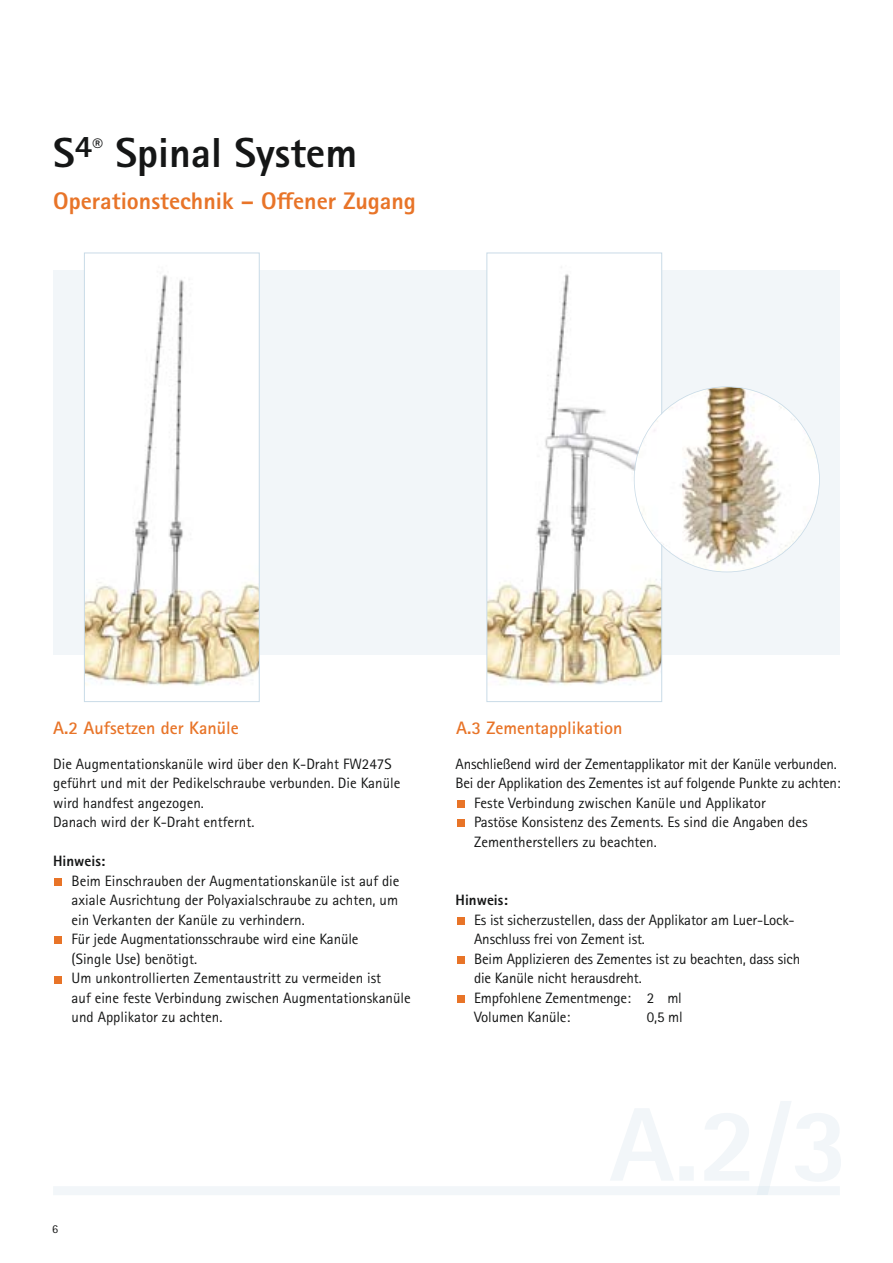
<style>
.page{position:relative;width:893px;height:1263px;background:#fff}
.page>*{position:absolute;margin:0;border:0;box-sizing:border-box;transform-origin:0 0}
.t1{font:800 42px "Rotis Sans Serif Pro";color:#151616}
.t2{font:800 24px "Rotis Sans Serif Pro";color:#e87428}
.t3{font:700 18px "Rotis Sans Serif Pro";color:#e87428}
.t4{font:15px/19.5px "Rotis Sans Serif Pro";color:#151616}
.t5{font:800 15px "Rotis Sans Serif Pro";color:#151616}
.t6{font:12px "Rotis Sans Serif Pro";color:#151616}
</style>
<div class="page">
<div style="left:53px;top:270px;width:787px;height:385px;background:#f2f6f9"></div>
<div style="left:53px;top:1186px;width:787px;height:9px;background:#f2f6f9"></div>
<div style="left:55px;top:878px;width:7px;height:7px;background:#e87428"></div>
<div style="left:55px;top:937px;width:7px;height:7px;background:#e87428"></div>
<div style="left:55px;top:976px;width:7px;height:7px;background:#e87428"></div>
<div style="left:457px;top:800px;width:7px;height:7px;background:#e87428"></div>
<div style="left:457px;top:820px;width:7px;height:7px;background:#e87428"></div>
<div style="left:457px;top:917px;width:7px;height:7px;background:#e87428"></div>
<div style="left:457px;top:956px;width:7px;height:7px;background:#e87428"></div>
<div style="left:457px;top:995px;width:7px;height:7px;background:#e87428"></div>
<img style="left:86px;top:270px;width:172px;height:416px">
<div style="left:84px;top:253px;width:176px;height:449px;border:1px solid #c9dbe7"></div>
<img style="left:488px;top:267px;width:172px;height:418px">
<div style="left:486px;top:253px;width:176px;height:449px;border:1px solid #c9dbe7"></div>
<img style="left:635px;top:387px;width:184px;height:185px;border-radius:50%">
<svg style="left:610px;top:1101px;width:231px;height:85px"></svg>
<h1 class="t1" style="left:53px;top:128px;width:306px">S<sup>4</sup><sup>®</sup> Spinal System</h1>
<h2 class="t2" style="left:53px;top:187px;width:364px">Operationstechnik – Offener Zugang</h2>
<p class="t3" style="left:53px;top:722px;width:187px">A.2 Aufsetzen der Kanüle</p>
<p class="t4" style="left:53px;top:755px;width:349px">Die Augmentationskanüle wird über den K-Draht FW247S geführt und mit der Pedikelschraube verbunden. Die Kanüle wird handfest angezogen.<br>Danach wird der K-Draht entfernt.</p>
<p class="t5" style="left:53px;top:852px;width:54px">Hinweis:</p>
<p class="t4" style="left:72px;top:872px;width:341px">Beim Einschrauben der Augmentationskanüle ist auf die axiale Ausrichtung der Polyaxialschraube zu achten, um ein Verkanten der Kanüle zu verhindern.<br>Für jede Augmentationsschraube wird eine Kanüle<br>(Single Use) benötigt.<br>Um unkontrollierten Zementaustritt zu vermeiden ist<br>auf eine feste Verbindung zwischen Augmentationskanüle und Applikator zu achten.</p>
<p class="t3" style="left:456px;top:722px;width:168px">A.3 Zementapplikation</p>
<p class="t4" style="left:456px;top:755px;width:383px">Anschließend wird der Zementapplikator mit der Kanüle verbunden.</p>
<p class="t4" style="left:456px;top:775px;width:387px">Bei der Applikation des Zementes ist auf folgende Punkte zu achten:</p>
<p class="t4" style="left:474px;top:794px;width:293px">Feste Verbindung zwischen Kanüle und Applikator</p>
<p class="t4" style="left:474px;top:814px;width:335px">Pastöse Konsistenz des Zements. Es sind die Angaben des</p>
<p class="t4" style="left:474px;top:833px;width:184px">Zementherstellers zu beachten.</p>
<p class="t5" style="left:456px;top:891px;width:54px">Hinweis:</p>
<p class="t4" style="left:474px;top:911px;width:328px">Es ist sicherzustellen, dass der Applikator am Luer-Lock-Anschluss frei von Zement ist.<br>Beim Applizieren des Zementes ist zu beachten, dass sich die Kanüle nicht herausdreht.<br>Empfohlene Zementmenge: 2 ml<br>Volumen Kanüle:</p>
<p class="t4" style="left:647px;top:1009px;width:37px">0,5 ml</p>
<p class="t6" style="left:52px;top:1225px;width:7px">6</p>
</div>
